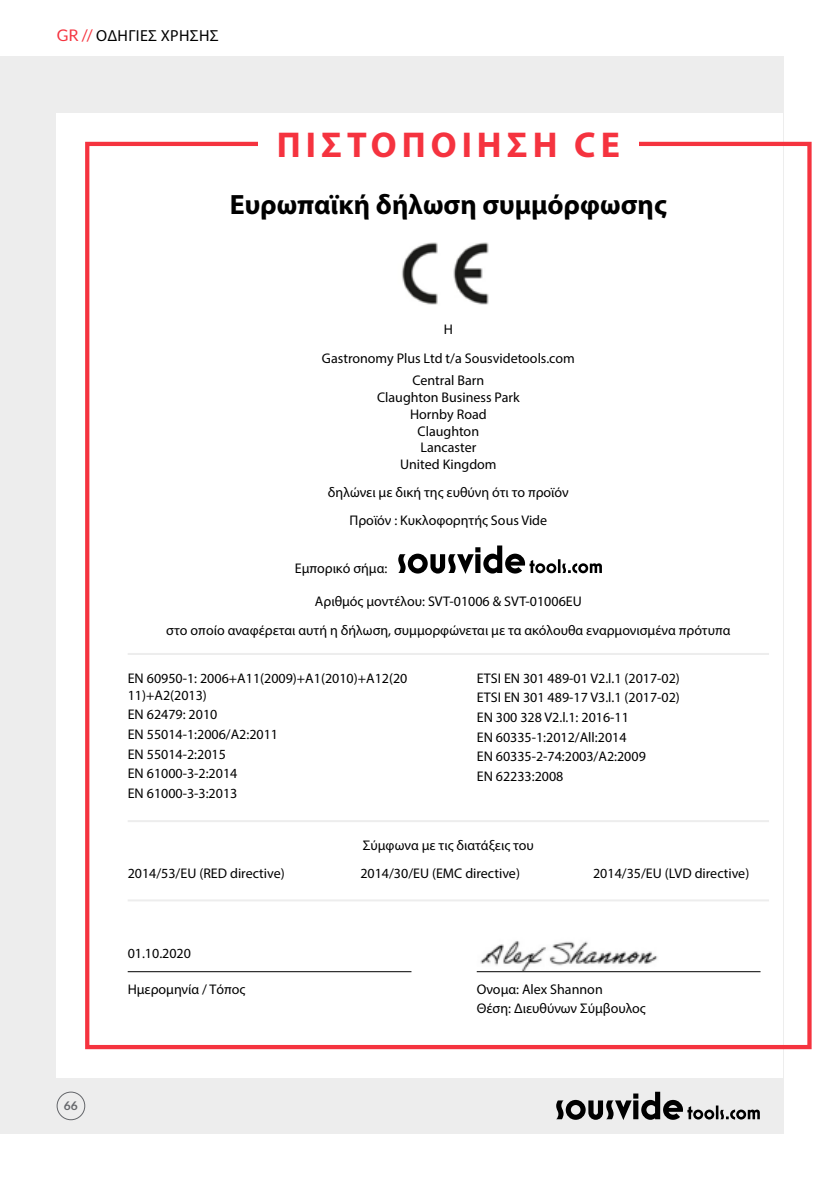
<style>
.page{position:relative;width:840px;height:1191px;background:#fff}
.page>*{position:absolute;margin:0;border:0;box-sizing:border-box;transform-origin:0 0}
.t1{font:700 36px "Myriad Pro";letter-spacing:.14em;color:#f5333f}
.t2{font:700 28px "Myriad Pro";color:#000}
.t3{font:16px "Myriad Pro";letter-spacing:.02em;color:#000}
.t4{font:14px/19.6px "Myriad Pro";color:#000;text-align:center}
.t5{font:700 12px "Lato";color:#64666a}
.s1{font-family:"Lato";color:#f5333f}
</style>
<div class="page">
<div style="left:0;top:57px;width:782px;height:1077px;background:#ededed"></div>
<div style="left:57px;top:113px;width:725px;height:964px;background:#fff"></div>
<div style="left:85px;top:142px;width:726px;height:907px;border:4px solid #f5333f"></div>
<svg style="left:556px;top:1091px;width:203px;height:29px"></svg>
<div style="left:57px;top:1091px;width:28px;height:29px;border:1px solid #64666a;border-radius:50%"></div>
<div style="left:258px;top:130px;width:380px;height:57px;background:#fff"></div>
<svg style="left:398px;top:545px;width:203px;height:29px"></svg>
<hr style="left:128px;top:653px;width:640px;height:2px;background:#ededed">
<hr style="left:128px;top:820px;width:640px;height:2px;background:#ededed">
<hr style="left:128px;top:899px;width:640px;height:2px;background:#ededed">
<img style="left:401px;top:242px;width:88px;height:63px">
<hr style="left:128px;top:971px;width:283px;height:1px;background:#000">
<hr style="left:476px;top:971px;width:284px;height:1px;background:#000">
<img style="left:480px;top:941px;width:178px;height:29px">
<p class="t3" style="left:57px;top:26px;width:163px"><span class="s1">GR //</span> ΟΔΗΓΙΕΣ ΧΡΗΣΗΣ</p>
<h1 class="t1" style="left:276px;top:122px;width:344px">ΠΙΣΤΟΠΟΊΗΣΗ CE</h1>
<h2 class="t2" style="left:230px;top:186px;width:438px">Ευρωπαϊκή δήλωση συμμόρφωσης</h2>
<p class="t4" style="left:322px;top:315px;width:254px;line-height:28.2px">Η<br>Gastronomy Plus Ltd t/a Sousvidetools.com</p>
<p class="t4" style="left:377px;top:372px;width:144px;line-height:16.8px">Central Barn<br>Claughton Business Park<br>Hornby Road<br>Claughton<br>Lancaster<br>United Kingdom</p>
<p class="t4" style="left:328px;top:478px;width:242px;line-height:28.2px">δηλώνει με δική της ευθύνη ότι το προϊόν<br>Προϊόν : Κυκλοφορητής Sous Vide</p>
<p class="t4" style="left:295px;top:558px;width:94px">Εμπορικό σήμα:</p>
<p class="t4" style="left:166px;top:587px;width:565px;line-height:28.2px">Αριθμός μοντέλου: SVT-01006 &amp; SVT-01006EU<br>στο οποίο αναφέρεται αυτή η δήλωση, συμμορφώνεται με τα ακόλουθα εναρμονισμένα πρότυπα</p>
<p class="t4" style="left:128px;top:669px;width:281px;line-height:16.8px;text-align:left">EN 60950-1: 2006+A11(2009)+A1(2010)+A12(20<br>11)+A2(2013)</p>
<p class="t4" style="left:128px;top:704px;width:152px;text-align:left">EN 62479: 2010<br>EN 55014-1:2006/A2:2011<br>EN 55014-2:2015<br>EN 61000-3-2:2014<br>EN 61000-3-3:2013</p>
<p class="t4" style="left:476px;top:668px;width:204px;text-align:left">ETSI EN 301 489-01 V2.l.1 (2017-02)<br>ETSI EN 301 489-17 V3.l.1 (2017-02)<br>EN 300 328 V2.l.1: 2016-11<br>EN 60335-1:2012/All:2014<br>EN 60335-2-74:2003/A2:2009<br>EN 62233:2008</p>
<p class="t4" style="left:363px;top:835px;width:172px">Σύμφωνα με τις διατάξεις του</p>
<p class="t4" style="left:128px;top:863px;width:158px">2014/53/EU (RED directive)</p>
<p class="t4" style="left:360px;top:863px;width:161px">2014/30/EU (EMC directive)</p>
<p class="t4" style="left:592px;top:863px;width:158px">2014/35/EU (LVD directive)</p>
<p class="t5" style="left:64px;top:1098px;width:15px">66</p>
<p class="t4" style="left:128px;top:943px;width:65px">01.10.2020</p>
<p class="t4" style="left:128px;top:979px;width:119px">Ημερομηνία / Τόπος</p>
<p class="t4" style="left:476px;top:978px;width:170px;text-align:left">Ονομα: Alex Shannon<br>Θέση: Διευθύνων Σύμβουλος</p>
</div>
